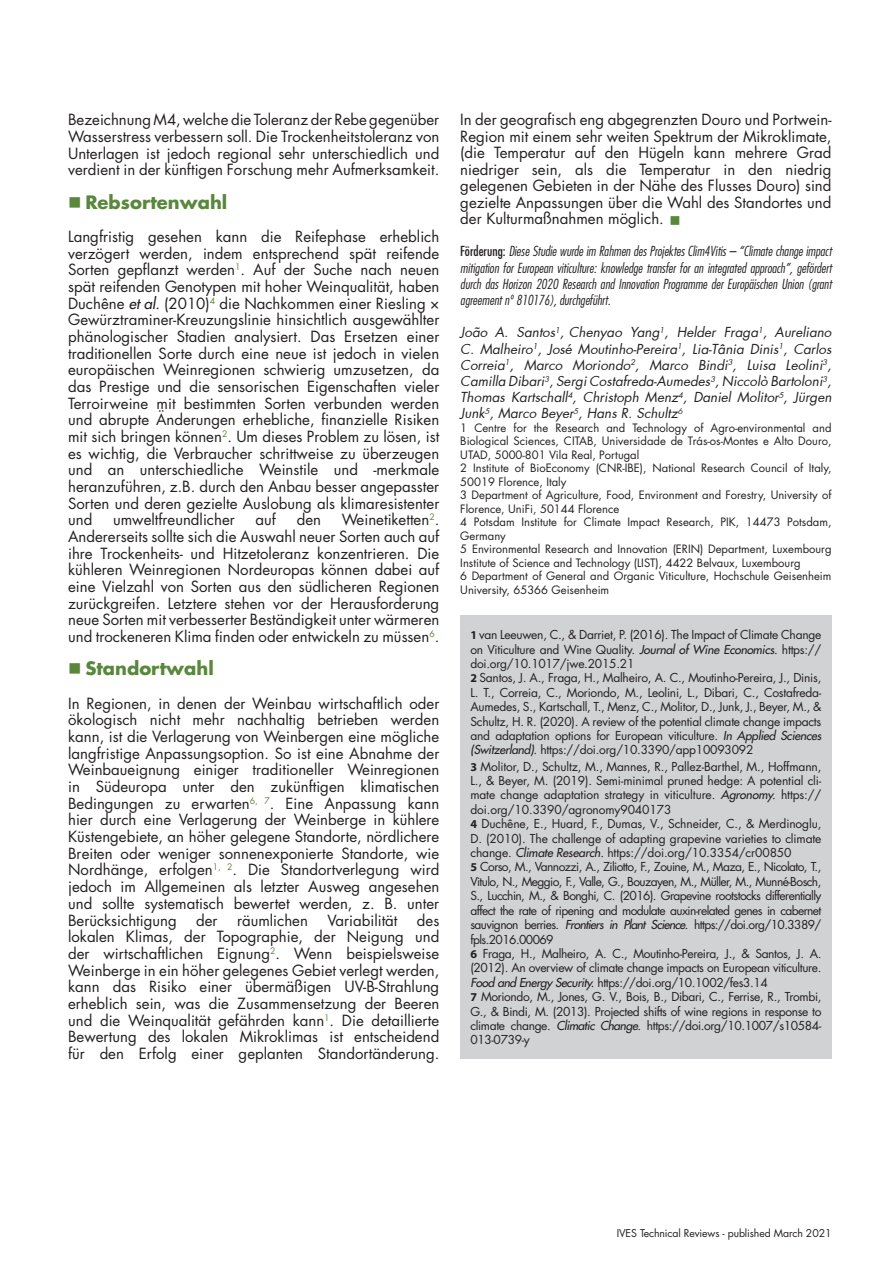
<style>
.page{position:relative;width:893px;height:1263px;background:#fff}
.page>*{position:absolute;margin:0;border:0;box-sizing:border-box;transform-origin:0 0}
.t1{font:700 18px "Futura";color:#59873c}
.t2{font:15px/16.6px "Futura";color:#231f20;text-align:justify}
.t3{font:italic 13.5px/16.2px "Futura";color:#231f20;text-align:justify}
.t4{font:italic 300 condensed 13.5px/16.2px "Futura";color:#231f20;text-align:justify}
.t5{font:12px/14.4px "Futura";letter-spacing:-.02em;color:#231f20;text-align:justify}
.t6{font:11.25px/13.5px "Futura";color:#231f20}
.t7{font:10.5px "Futura";letter-spacing:-.01em;color:#231f20}
.s1{font-style:italic}
.s2{color:#59873c}
.s3{font-weight:400;font-style:normal}
.s4{font-family:"Myriad Pro";font-weight:700}
</style>
<div class="page">
<div style="left:460px;top:615px;width:371px;height:444px;background:#d1d2d4"></div>
<p class="t2" style="left:68px;top:111px;width:373px">Bezeichnung M4, welche die Toleranz der Rebe gegenüber Wasserstress verbessern soll. Die Trockenheitstoleranz von Unterlagen ist jedoch regional sehr unterschiedlich und verdient in der künftigen Forschung mehr Aufmerksamkeit.</p>
<p class="t1" style="left:68px;top:189px;width:161px">■ Rebsortenwahl</p>
<p class="t2" style="left:68px;top:228px;width:373px">Langfristig gesehen kann die Reifephase erheblich verzögert werden, indem entsprechend spät reifende Sorten gepflanzt werden<sup>1</sup>. Auf der Suche nach neuen spät reifenden Genotypen mit hoher Weinqualität, haben Duchêne <span class="s1">et al.</span> (2010)<sup>4</sup> die Nachkommen einer Riesling × Gewürztraminer-Kreuzungslinie hinsichtlich ausgewählter phänologischer Stadien analysiert. Das Ersetzen einer traditionellen Sorte durch eine neue ist jedoch in vielen europäischen Weinregionen schwierig umzusetzen, da das Prestige und die sensorischen Eigenschaften vieler Terroirweine mit bestimmten Sorten verbunden werden und abrupte Änderungen erhebliche, finanzielle Risiken mit sich bringen können<sup>2</sup>. Um dieses Problem zu lösen, ist es wichtig, die Verbraucher schrittweise zu überzeugen und an unterschiedliche Weinstile und -merkmale heranzuführen, z.B. durch den Anbau besser angepasster Sorten und deren gezielte Auslobung als klimaresistenter und</p>
<p class="t2" style="left:113px;top:511px;width:123px">umweltfreundlicher</p>
<p class="t2" style="left:256px;top:511px;width:22px">auf</p>
<p class="t2" style="left:297px;top:511px;width:26px">den</p>
<p class="t2" style="left:68px;top:511px;width:373px;text-indent:274px">Weinetiketten<sup>2</sup>.<br>Andererseits sollte sich die Auswahl neuer Sorten auch auf ihre Trockenheits- und Hitzetoleranz konzentrieren. Die kühleren Weinregionen Nordeuropas können dabei auf eine Vielzahl von Sorten aus den südlicheren Regionen zurückgreifen. Letztere stehen vor der Herausforderung neue Sorten mit verbesserter Beständigkeit unter wärmeren und trockeneren Klima finden oder entwickeln zu müssen<sup>6</sup>.</p>
<p class="t1" style="left:68px;top:656px;width:147px">■ Standortwahl</p>
<p class="t2" style="left:68px;top:695px;width:373px">In Regionen, in denen der Weinbau wirtschaftlich oder ökologisch nicht mehr nachhaltig betrieben werden kann, ist die Verlagerung von Weinbergen eine mögliche langfristige Anpassungsoption. So ist eine Abnahme der Weinbaueignung einiger traditioneller Weinregionen in Südeuropa unter den zukünftigen klimatischen Bedingungen zu erwarten<sup>6,</sup> <sup>7</sup>. Eine Anpassung kann hier durch eine Verlagerung der Weinberge in kühlere Küstengebiete, an höher gelegene Standorte, nördlichere Breiten oder weniger sonnenexponierte Standorte, wie Nordhänge, erfolgen<sup>1,</sup> <sup>2</sup>. Die Standortverlegung wird jedoch im Allgemeinen als letzter Ausweg angesehen und sollte systematisch bewertet werden, z. B. unter Berücksichtigung</p>
<p class="t2" style="left:68px;top:911px;width:373px;text-indent:349px">des lokalen Klimas, der Topographie, der Neigung und der wirtschaftlichen Eignung<sup>2</sup>. Wenn beispielsweise Weinberge in ein höher gelegenes Gebiet verlegt werden, kann das Risiko einer übermäßigen UV-B-Strahlung erheblich sein, was die Zusammensetzung der Beeren und die Weinqualität gefährden kann<sup>1</sup>. Die detaillierte Bewertung des lokalen Mikroklimas ist entscheidend für den Erfolg einer geplanten Standortänderung.</p>
<p class="t2" style="left:196px;top:911px;width:23px">der</p>
<p class="t2" style="left:237px;top:911px;width:72px">räumlichen</p>
<p class="t2" style="left:327px;top:911px;width:72px">Variabilität</p>
<p class="t2" style="left:460px;top:111px;width:373px">In der geografisch eng abgegrenzten Douro und Portwein-Region mit einem sehr weiten Spektrum der Mikroklimate, (die Temperatur auf den Hügeln kann mehrere Grad niedriger sein, als die Temperatur in den niedrig gelegenen Gebieten in der Nähe des Flusses Douro) sind gezielte Anpassungen über die Wahl des Standortes und der Kulturmaßnahmen möglich. <span class="s2">■</span></p>
<p class="t4" style="left:460px;top:243px;width:373px"><span class="s3">Förderung:</span> Diese Studie wurde im Rahmen des Projektes Clim4Vitis – “Climate change impact mitigation for European viticulture: knowledge transfer for an integrated approach”, gefördert durch das Horizon 2020 Research and Innovation Programme der Europäischen Union (grant agreement nº 810176), durchgeführt.</p>
<p class="t3" style="left:460px;top:324px;width:373px">João A. Santos<sup>1</sup>, Chenyao Yang<sup>1</sup>, Helder Fraga<sup>1</sup>, Aureliano C. Malheiro<sup>1</sup>, José Moutinho-Pereira<sup>1</sup>, Lia-Tânia Dinis<sup>1</sup>, Carlos Correia<sup>1</sup>, Marco Moriondo<sup>2</sup>, Marco Bindi<sup>3</sup>, Luisa Leolini<sup>3</sup>, Camilla Dibari<sup>3</sup>, Sergi Costafreda-Aumedes<sup>3</sup>, Niccolò Bartoloni<sup>3</sup>, Thomas Kartschall<sup>4</sup>, Christoph Menz<sup>4</sup>, Daniel Molitor<sup>5</sup>, Jürgen Junk<sup>5</sup>, Marco Beyer<sup>5</sup>, Hans R. Schultz<sup>6</sup></p>
<p class="t6" style="left:460px;top:421px;width:373px;text-align:justify">1 Centre for the Research and Technology of Agro-environmental and Biological Sciences, CITAB, Universidade de Trás-os-Montes e Alto Douro, UTAD, 5000-801 Vila Real, Portugal</p>
<p class="t6" style="left:460px;top:461px;width:373px">2 Institute of BioEconomy (CNR-IBE), National Research Council of Italy,<br>50019 Florence, Italy</p>
<p class="t6" style="left:460px;top:488px;width:373px">3 Department of Agriculture, Food, Environment and Forestry, University of<br>Florence, UniFi, 50144 Florence</p>
<p class="t6" style="left:460px;top:515px;width:373px">4 Potsdam Institute for Climate Impact Research, PIK, 14473 Potsdam,<br>Germany</p>
<p class="t6" style="left:460px;top:542px;width:373px">5 Environmental Research and Innovation (ERIN) Department, Luxembourg<br>Institute of Science and Technology (LIST), 4422 Belvaux, Luxembourg</p>
<p class="t6" style="left:460px;top:569px;width:373px">6 Department of General and Organic Viticulture, Hochschule Geisenheim<br>University, 65366 Geisenheim</p>
<p class="t5" style="left:470px;top:627px;width:352px"><span class="s4">1</span> van Leeuwen, C., &amp; Darriet, P. (2016). The Impact of Climate Change on Viticulture and Wine Quality. <span class="s1">Journal of Wine Economics.</span> https:// doi.org/10.1017/jwe.2015.21</p>
<p class="t5" style="left:470px;top:671px;width:353px"><span class="s4">2</span> Santos, J. A., Fraga, H., Malheiro, A. C., Moutinho-Pereira, J., Dinis, L. T., Correia, C., Moriondo, M., Leolini, L., Dibari, C., Costafreda-Aumedes, S., Kartschall, T., Menz, C., Molitor, D., Junk, J., Beyer, M., &amp; Schultz, H. R. (2020). A review of the potential climate change impacts and adaptation options for European viticulture. <span class="s1">In Applied Sciences (Switzerland)</span>. https://doi.org/10.3390/app10093092</p>
<p class="t5" style="left:470px;top:759px;width:352px"><span class="s4">3</span> Molitor, D., Schultz, M., Mannes, R., Pallez-Barthel, M., Hoffmann, L., &amp; Beyer, M. (2019). Semi-minimal pruned hedge: A potential cli&shy;mate change adaptation strategy in viticulture. <span class="s1">Agronomy.</span> https:// doi.org/10.3390/agronomy9040173</p>
<p class="t5" style="left:470px;top:816px;width:353px"><span class="s4">4</span> Duchêne, E., Huard, F., Dumas, V., Schneider, C., &amp; Merdinoglu, D. (2010). The challenge of adapting grapevine varieties to climate change. <span class="s1">Climate Research.</span> https://doi.org/10.3354/cr00850</p>
<p class="t5" style="left:470px;top:860px;width:353px"><span class="s4">5</span> Corso, M., Vannozzi, A., Ziliotto, F., Zouine, M., Maza, E., Nicolato, T., Vitulo, N., Meggio, F., Valle, G., Bouzayen, M., Müller, M., Munné-Bosch, S., Lucchin, M., &amp; Bonghi, C. (2016). Grapevine rootstocks differentially affect the rate of ripening and modulate auxin-related genes in cabernet sauvignon berries. <span class="s1">Frontiers in Plant Science.</span> https://doi.org/10.3389/ fpls.2016.00069</p>
<p class="t5" style="left:470px;top:946px;width:352px"><span class="s4">6</span> Fraga, H., Malheiro, A. C., Moutinho-Pereira, J., &amp; Santos, J. A. (2012). An overview of climate change impacts on European viticulture.<br><span class="s1">Food and Energy Security.</span> https://doi.org/10.1002/fes3.14</p>
<p class="t5" style="left:470px;top:989px;width:353px"><span class="s4">7</span> Moriondo, M., Jones, G. V., Bois, B., Dibari, C., Ferrise, R., Trombi, G., &amp; Bindi, M. (2013). Projected shifts of wine regions in response to climate change. <span class="s1">Climatic Change.</span> https://doi.org/10.1007/s10584- 013-0739-y</p>
<p class="t7" style="left:617px;top:1226px;width:216px">IVES Technical Reviews - published March 2021</p>
</div>
